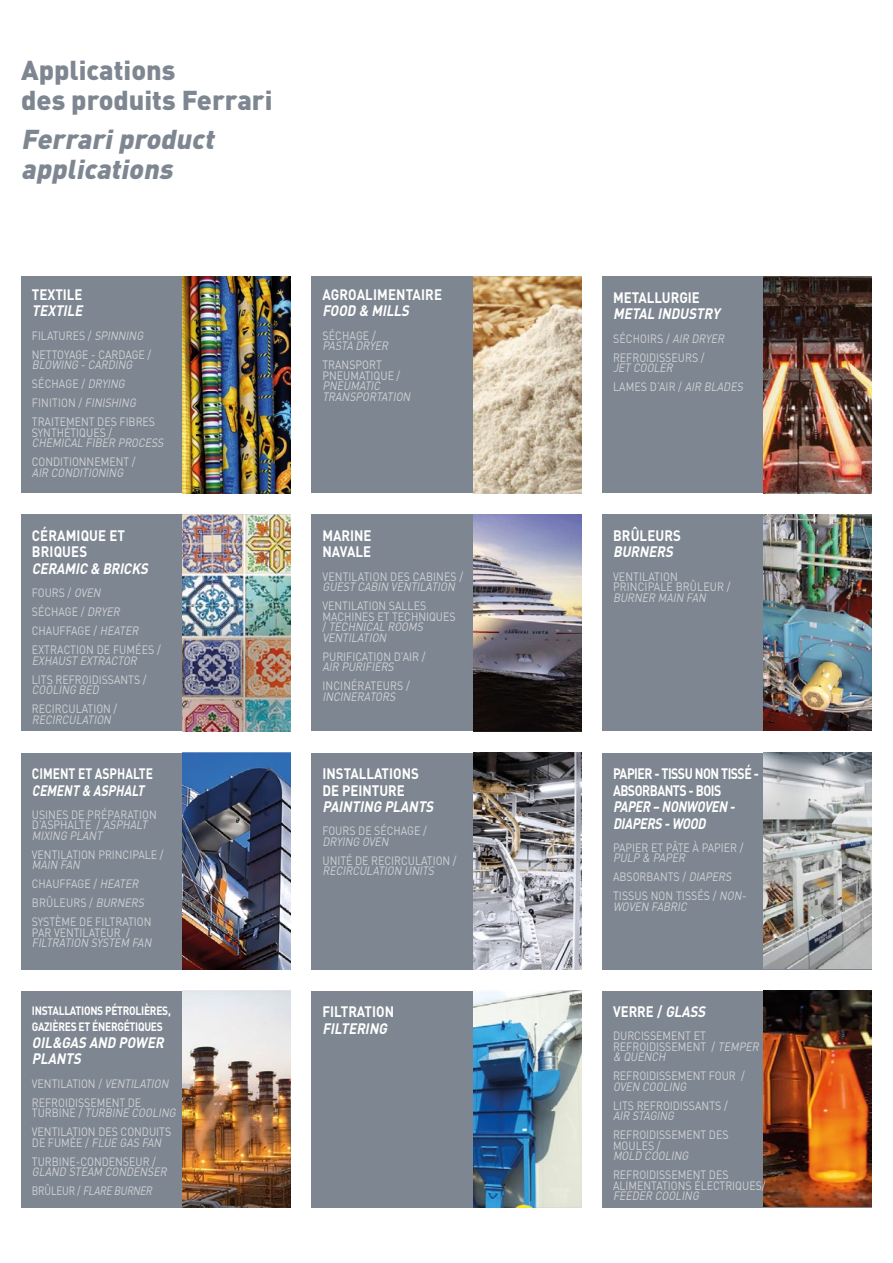
<style>
.page{position:relative;width:893px;height:1263px;background:#fff}
.page>*{position:absolute;margin:0;border:0;box-sizing:border-box;transform-origin:0 0}
.t1{font:900 27px/30px "DIN Pro";color:#7e8791}
.t2{font:italic 900 27px/30px "DIN Pro";color:#7e8791}
.t3{font:700 15px/16.5px "DIN Pro";color:#fff;scale:.88 1}
.t4{font:italic 700 15px/16.5px "DIN Pro";color:#fff;scale:.88 1}
.t5{font:700 15px/16.5px "DIN Pro";letter-spacing:-.04em;color:#fff;scale:.82 1}
.t6{font:italic 700 15px/16.5px "DIN Pro";color:#fff;scale:.82 1}
.t7{font:700 15px "DIN Pro";color:#fff;scale:.8 1}
.t8{font:italic 700 15px "DIN Pro";color:#fff;scale:.8 1}
.t9{font:12px/19px "DIN Pro";color:#d2d3d7;scale:.88 1}
.t10{font:italic 12px/19px "DIN Pro";color:#d2d3d7;scale:.88 1}
.t11{font:700 12px/16.5px "DIN Pro";letter-spacing:-.025em;color:#fff;scale:.85 1}
.s1{font-style:italic}
.s2{font-style:normal}
</style>
<div class="page">
<div style="left:21px;top:276px;width:270px;height:217px;background:#7e8791"></div>
<img style="left:183px;top:276px;width:108px;height:217px">
<div style="left:21px;top:514px;width:270px;height:217px;background:#7e8791"></div>
<img style="left:183px;top:515px;width:108px;height:216px">
<div style="left:21px;top:753px;width:270px;height:216px;background:#7e8791"></div>
<img style="left:183px;top:753px;width:108px;height:216px">
<div style="left:21px;top:991px;width:270px;height:217px;background:#7e8791"></div>
<img style="left:183px;top:991px;width:108px;height:216px">
<div style="left:312px;top:276px;width:269px;height:217px;background:#7e8791"></div>
<img style="left:473px;top:276px;width:108px;height:217px">
<div style="left:312px;top:514px;width:269px;height:217px;background:#7e8791"></div>
<img style="left:473px;top:514px;width:108px;height:217px">
<div style="left:312px;top:753px;width:269px;height:216px;background:#7e8791"></div>
<img style="left:473px;top:753px;width:108px;height:216px">
<div style="left:312px;top:991px;width:269px;height:217px;background:#7e8791"></div>
<img style="left:473px;top:991px;width:108px;height:217px">
<div style="left:602px;top:276px;width:270px;height:217px;background:#7e8791"></div>
<img style="left:764px;top:277px;width:108px;height:216px">
<div style="left:602px;top:514px;width:270px;height:217px;background:#7e8791"></div>
<img style="left:764px;top:514px;width:108px;height:217px">
<div style="left:602px;top:753px;width:270px;height:216px;background:#7e8791"></div>
<img style="left:764px;top:753px;width:108px;height:215px">
<div style="left:602px;top:991px;width:270px;height:217px;background:#7e8791"></div>
<img style="left:764px;top:991px;width:107px;height:216px">
<h1 class="t1" style="left:21px;top:54px;width:253px">Applications<br>des produits Ferrari</h1>
<h1 class="t2" style="left:21px;top:123px;width:200px">Ferrariproduct applications</h1>
<p class="t3" style="left:32px;top:286px;width:59px">TEXTILE</p>
<p class="t4" style="left:32px;top:302px;width:63px">TEXTILE</p>
<p class="t9" style="left:32px;top:325px;width:137px">FILATURES / <span class="s1">SPINNING<br></span>NETTOYAGE - CARDAGE /</p>
<p class="t9" style="left:32px;top:355px;width:142px"><span class="s1">BLOWING -CARDING<br></span>SÉCHAGE / <span class="s1">DRYING<br></span>F I N I T I O N / <span class="s1">FINISHING<br></span>TRAITEMENT DES FIBRES</p>
<p class="t9" style="left:32px;top:422px;width:93px">SYNTHÉTIQUES /</p>
<p class="t10" style="left:32px;top:433px;width:154px">CHEMICAL FIBER PROCESS</p>
<p class="t9" style="left:32px;top:452px;width:119px">CONDITIONNEMENT /</p>
<p class="t10" style="left:32px;top:462px;width:108px">AIR CONDITIONING</p>
<p class="t3" style="left:32px;top:527px;width:107px">CÉRAMIQUE ET<br>BRIQUES</p>
<p class="t4" style="left:32px;top:560px;width:137px">CERAMIC &amp; BRICKS</p>
<p class="t9" style="left:32px;top:583px;width:148px">FOURS / <span class="s1">OVEN<br></span>SÉCHAGE / <span class="s1">DRYER<br></span>CHAUFFAGE / <span class="s1">HEATER<br></span>EXTRACTION DE FUMÉES /</p>
<p class="t10" style="left:32px;top:650px;width:124px">EXHAUST EXTRACTOR</p>
<p class="t9" style="left:32px;top:669px;width:132px">LITS REFROIDISSANTS /</p>
<p class="t10" style="left:32px;top:680px;width:81px">COOLING BED</p>
<p class="t9" style="left:32px;top:699px;width:99px">RECIRCULATION /</p>
<p class="t10" style="left:32px;top:709px;width:94px">RECIRCULATION</p>
<p class="t7" style="left:32px;top:763px;width:153px">CIMENT ET ASPHALTE</p>
<p class="t8" style="left:32px;top:780px;width:146px">CEMENT &amp; ASPHALT</p>
<p class="t9" style="left:32px;top:809px;width:144px;line-height:10.5px">USINES DE PRÉPARATION<br>D’ASPHALTE / <span class="s1">ASPHALT<br>MIXING PLANT</span></p>
<p class="t9" style="left:32px;top:844px;width:151px">VENTILATION PRINCIPALE /</p>
<p class="t9" style="left:32px;top:855px;width:137px"><span class="s1">MAIN FAN<br></span>CHAUFFAGE / <span class="s1">HEATER<br></span>BRÛLEURS / <span class="s1">BURNERS<br></span>SYSTÈME DE FILTRATION</p>
<p class="t9" style="left:32px;top:922px;width:113px">PAR VENTILATEUR /</p>
<p class="t10" style="left:32px;top:933px;width:140px">FILTRATION SYSTEM FAN</p>
<p class="t11" style="left:32px;top:1002px;width:165px">INSTALLATIONS PÉTROLIÈRES,<br>GAZIÈRES ET ÉNERGÉTIQUES</p>
<p class="t4" style="left:32px;top:1033px;width:155px">OIL&amp;GAS AND POWER<br>PLANTS</p>
<p class="t9" style="left:32px;top:1073px;width:160px">V E N T I LAT I O N / <span class="s1">VENTILATION<br></span>REFROIDISSEMENT DE</p>
<p class="t9" style="left:32px;top:1103px;width:168px">T U R B I N E / <span class="s1">TURBINE COOLING<br></span>VENTILATION DES CONDUITS</p>
<p class="t9" style="left:32px;top:1132px;width:152px">D E F U M É E / <span class="s1">FLUE GAS FAN<br></span>TURBINE-CONDENSEUR /</p>
<p class="t10" style="left:32px;top:1162px;width:158px">GLAND STEAM CONDENSER<br><span class="s2">B R Û L E U R /</span> FLARE BURNER</p>
<p class="t3" style="left:323px;top:286px;width:137px">AGROALIMENTAIRE</p>
<p class="t4" style="left:322px;top:302px;width:104px">FOOD &amp; MILLS</p>
<p class="t9" style="left:322px;top:325px;width:62px">SÉCHAGE /</p>
<p class="t10" style="left:322px;top:336px;width:79px">PASTA DRYER</p>
<p class="t9" style="left:322px;top:359px;width:90px;line-height:10.5px">TRANSPORT<br>PNEUMATIQUE /</p>
<p class="t10" style="left:322px;top:380px;width:104px;line-height:10.5px">PNEUMATIC<br>TRANSPORTATION</p>
<p class="t3" style="left:322px;top:527px;width:57px">MARINE<br>NAVALE</p>
<p class="t9" style="left:322px;top:566px;width:161px">VENTILATION DES CABINES /</p>
<p class="t10" style="left:322px;top:577px;width:155px">GUEST CABIN VENTILATION</p>
<p class="t9" style="left:322px;top:600px;width:153px;line-height:10.5px">VENTILATION SALLES<br>MACHINES ET TECHNIQUES / <span class="s1">TECHNICAL ROOMS<br>VENTILATION</span></p>
<p class="t9" style="left:322px;top:646px;width:119px">PURIFICATION D’AIR /</p>
<p class="t10" style="left:322px;top:657px;width:86px">AIR PURIFIERS</p>
<p class="t9" style="left:322px;top:676px;width:101px">INCINÉRATEURS /</p>
<p class="t10" style="left:322px;top:686px;width:87px">INCINERATORS</p>
<p class="t3" style="left:322px;top:765px;width:111px">INSTALLATIONS<br>DE PEINTURE</p>
<p class="t4" style="left:322px;top:798px;width:131px">PAINTING PLANTS</p>
<p class="t9" style="left:322px;top:821px;width:120px">FOURS DE SÉCHAGE /</p>
<p class="t10" style="left:322px;top:831px;width:80px">DRYING OVEN</p>
<p class="t9" style="left:322px;top:850px;width:154px">UNITÉ DE RECIRCULATION /</p>
<p class="t10" style="left:322px;top:861px;width:131px">RECIRCULATION UNITS</p>
<p class="t3" style="left:322px;top:1003px;width:83px">FILTRATION</p>
<p class="t4" style="left:322px;top:1019px;width:78px">FILTERING</p>
<p class="t3" style="left:613px;top:288px;width:100px">METALLURGIE</p>
<p class="t4" style="left:613px;top:305px;width:127px">METAL INDUSTRY</p>
<p class="t9" style="left:613px;top:328px;width:131px">SÉCHOIRS / <span class="s1">AIR DRYER<br></span>REFROIDISSEURS /</p>
<p class="t10" style="left:613px;top:358px;width:152px">JET COOLER<br><span class="s2">LAMES D’AIR /</span> AIR BLADES</p>
<p class="t3" style="left:613px;top:527px;width:79px">BRÛLEURS</p>
<p class="t4" style="left:613px;top:543px;width:73px">BURNERS</p>
<p class="t9" style="left:613px;top:571px;width:135px;line-height:10.5px">VENTILATION<br>PRINCIPALE BRÛLEUR /</p>
<p class="t10" style="left:613px;top:587px;width:110px">BURNER MAIN FAN</p>
<p class="t5" style="left:613px;top:765px;width:179px">PAPIER - TISSU NON TISSÉ -<br>ABSORBANTS - BOIS</p>
<p class="t6" style="left:613px;top:798px;width:154px">PAPER –NONWOVEN -<br>DIAPERS -WOOD</p>
<p class="t9" style="left:613px;top:837px;width:150px">PAPIER ET PÂTE À PAPIER /</p>
<p class="t9" style="left:613px;top:848px;width:156px"><span class="s1">PULP &amp; PAPER<br></span>ABSORBANTS / <span class="s1">DIAPERS<br></span>TISSUS NON TISSÉS / <span class="s1">NON-</span></p>
<p class="t10" style="left:613px;top:896px;width:88px">WOVEN FABRIC</p>
<p class="t3" style="left:613px;top:1003px;width:110px">VERRE / <span class="s1">GLASS</span></p>
<p class="t9" style="left:613px;top:1030px;width:170px;line-height:10.5px">DURCISSEMENT ET<br>REFROIDISSEMENT / <span class="s1">TEMPER &amp; QUENCH</span></p>
<p class="t9" style="left:613px;top:1066px;width:151px">REFROIDISSEMENT FOUR /</p>
<p class="t10" style="left:613px;top:1076px;width:88px">OVEN COOLING</p>
<p class="t9" style="left:613px;top:1095px;width:132px">LITS REFROIDISSANTS /</p>
<p class="t10" style="left:613px;top:1106px;width:74px">AIR STAGING</p>
<p class="t9" style="left:613px;top:1129px;width:133px;line-height:10.5px">REFROIDISSEMENT DES<br>MOULES /</p>
<p class="t10" style="left:613px;top:1146px;width:90px">MOLD COOLING</p>
<p class="t9" style="left:613px;top:1169px;width:175px;line-height:10.5px">REFROIDISSEMENT DES<br>ALIMENTATIONS ÉLECTRIQUES/</p>
<p class="t10" style="left:613px;top:1186px;width:102px">FEEDER COOLING</p>
</div>
